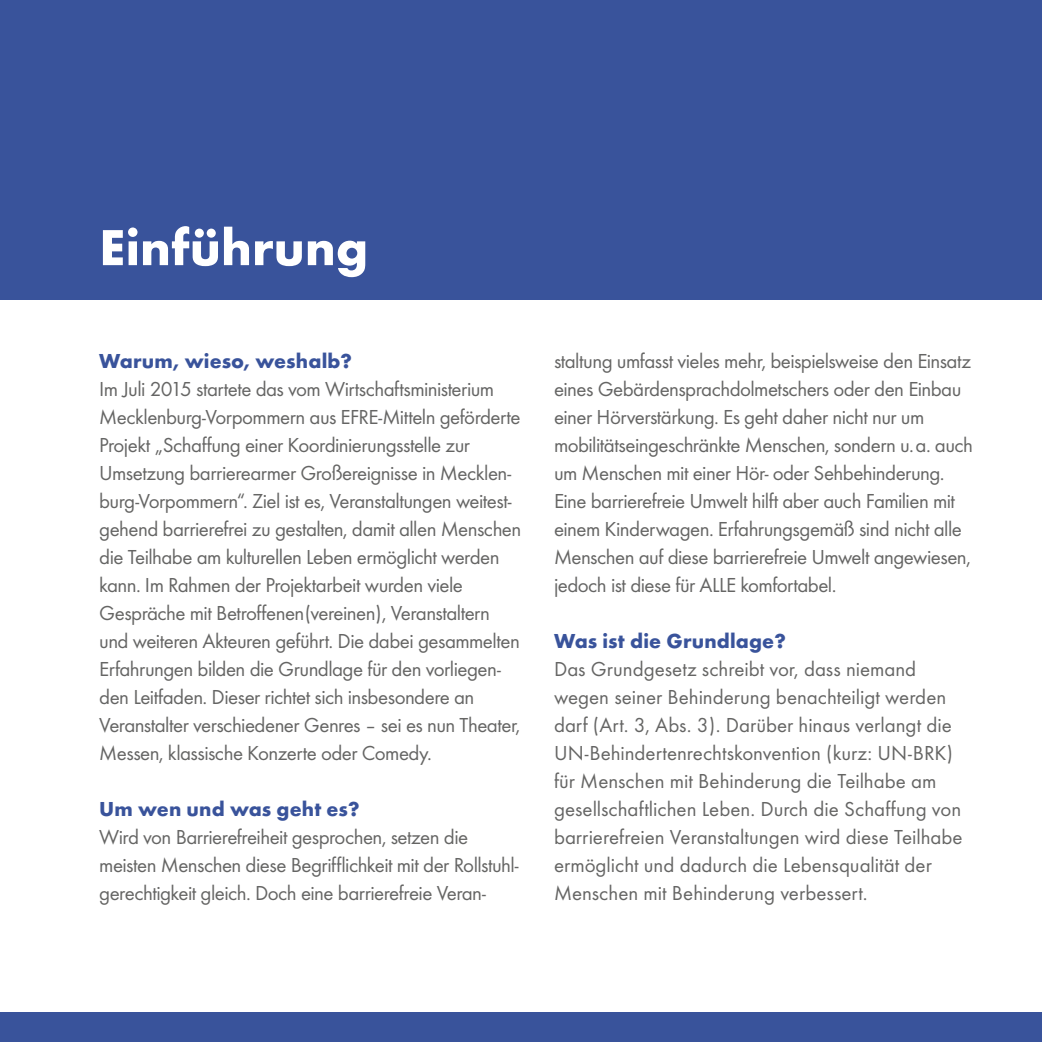
<style>
.page{position:relative;width:1042px;height:1042px;background:#fff}
.page>*{position:absolute;margin:0;border:0;box-sizing:border-box;transform-origin:0 0}
.t1{font:700 52.5px "Futura T";letter-spacing:.005em;color:#fff}
.t2{font:21px/28px "Futura T";letter-spacing:-.025em;color:#656564}
.t3{font:21px/28px "Futura T";color:#656564}
.t4{font:700 21px "Futura T";letter-spacing:.005em;color:#39539b}
</style>
<div class="page">
<div style="left:0;top:1012px;width:1042px;height:30px;background:#39539b"></div>
<div style="left:0;top:0;width:1042px;height:300px;background:#39539b"></div>
<h1 class="t1" style="left:99px;top:217px;width:270px">Einführung</h1>
<p class="t4" style="left:99px;top:349px;width:254px">Warum, wieso, weshalb?</p>
<p class="t2" style="left:99px;top:375px;width:424px">Im Juli 2015 startete das vom Wirtschaftsministerium Mecklenburg-Vorpommern aus EFRE-Mitteln geförderte Projekt „Schaffung einer Koordinierungsstelle zur Umsetzung barrierearmer Großereignisse in Mecklen&shy;burg-Vorpommern“. Ziel ist es, Veranstaltungen weitest&shy;gehend barrierefrei zu gestalten, damit allen Menschen die Teilhabe am kulturellen Leben ermöglicht werden kann. Im Rahmen der Projektarbeit wurden viele Gespräche mit Betroffenen(vereinen), Veranstaltern und weiteren Akteuren geführt. Die dabei gesammelten Erfahrungen bilden die Grundlage für den vorliegen&shy;den Leitfaden. Dieser richtet sich insbesondere an Veranstalter verschiedener Genres – sei es nun Theater, Messen, klassische Konzerte oder Comedy.</p>
<p class="t4" style="left:99px;top:796px;width:262px">Um wen und was geht es?</p>
<p class="t2" style="left:99px;top:823px;width:421px">Wird von Barrierefreiheit gesprochen, setzen die meisten Menschen diese Begrifflichkeit mit der Rollstuhl&shy;gerechtigkeit gleich. Doch eine barrierefreie Veran-</p>
<p class="t2" style="left:554px;top:347px;width:421px">staltung umfasst vieles mehr, beispielsweise den Einsatz eines Gebärdensprachdolmetschers oder den Einbau einer Hörverstärkung. Es geht daher nicht nur um mobilitätseingeschränkte Menschen, sondern u.a. auch um Menschen mit einer Hör- oder Sehbehinderung.<br>Eine barrierefreie Umwelt hilft aber auch Familien mit einem Kinderwagen. Erfahrungsgemäß sind nicht alle Menschen auf diese barrierefreie Umwelt angewiesen, jedoch ist diese für ALLE komfortabel.</p>
<p class="t4" style="left:554px;top:629px;width:233px">Was ist die Grundlage?</p>
<p class="t3" style="left:554px;top:655px;width:410px">Das Grundgesetz schreibt vor, dass niemand wegen seiner Behinderung benachteiligt werden darf (Art. 3, Abs. 3). Darüber hinaus verlangt die UN-Behindertenrechtskonvention (kurz: UN-BRK) für Menschen mit Behinderung die Teilhabe am gesellschaftlichen Leben. Durch die Schaffung von barrierefreien Veranstaltungen wird diese Teilhabe ermöglicht und dadurch die Lebensqualität der Menschen mit Behinderung verbessert.</p>
</div>
